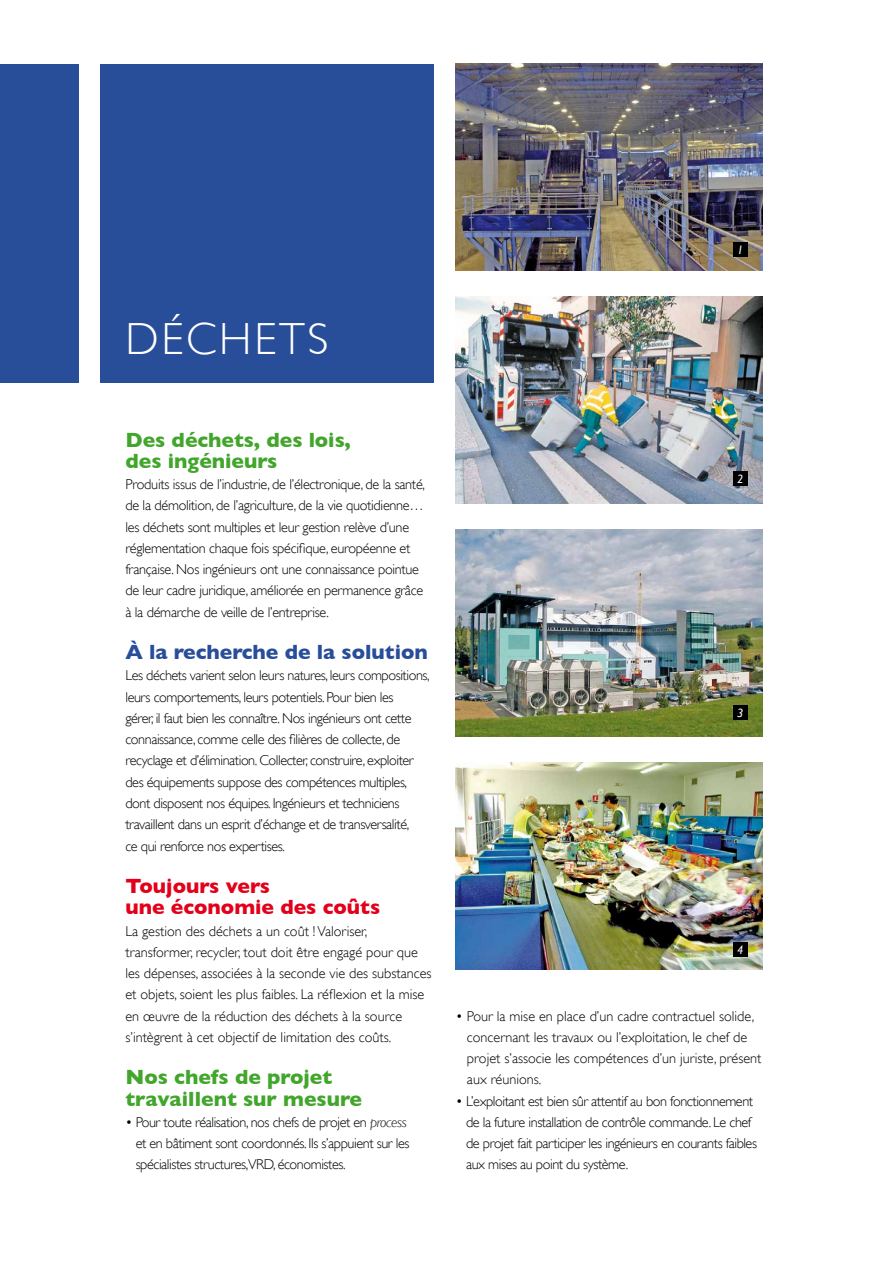
<style>
.page{position:relative;width:893px;height:1263px;background:#fff}
.page>*{position:absolute;margin:0;border:0;box-sizing:border-box;transform-origin:0 0}
.t1{font:300 45px "Gill Sans";letter-spacing:.06em;color:#fff}
.t2{font:700 21px/21.3px "Gill Sans";color:#41a62b}
.t3{font:700 21px/21.3px "Gill Sans";color:#e2001a}
.t4{font:700 21px "Gill Sans";color:#284d99}
.t5{font:300 14.25px/21.3px "Gill Sans";letter-spacing:-.02em;color:#000}
.t6{font:300 14.25px/21.3px "Gill Sans";color:#000}
.t7{font:italic 12px "Gill Sans";color:#fff}
.s1{font-style:italic}
</style>
<div class="page">
<img style="left:456px;top:64px;width:306px;height:207px">
<img style="left:456px;top:297px;width:306px;height:207px">
<img style="left:456px;top:530px;width:306px;height:207px">
<img style="left:456px;top:763px;width:306px;height:206px">
<div style="left:100px;top:64px;width:333px;height:319px;background:#284d99"></div>
<div style="left:0;top:64px;width:79px;height:319px;background:#284d99"></div>
<div style="left:733px;top:242px;width:15px;height:15px;background:#000"></div>
<div style="left:733px;top:471px;width:15px;height:15px;background:#000"></div>
<div style="left:733px;top:705px;width:15px;height:15px;background:#000"></div>
<div style="left:733px;top:942px;width:15px;height:15px;background:#000"></div>
<h1 class="t1" style="left:125px;top:313px;width:205px">DÉCHETS</h1>
<p class="t7" style="left:737px;top:243px;width:8px">1</p>
<h2 class="t2" style="left:125px;top:429px;width:227px">Des déchets, des lois, des ingénieurs</h2>
<p class="t5" style="left:125px;top:474px;width:301px">Produits issus de l’industrie, de l’électronique, de la santé, de la démolition, de l’agriculture, de la vie quotidienne… les déchets sont multiples et leur gestion relève d’une réglementation chaque fois spécifique, européenne et française. Nos ingénieurs ont une connaissance pointue de leur cadre juridique, améliorée en permanence grâce à la démarche de veille de l’entreprise.</p>
<h2 class="t4" style="left:125px;top:640px;width:304px">À la recherche de la solution</h2>
<p class="t5" style="left:125px;top:665px;width:306px">Les déchets varient selon leurs natures, leurs compositions, leurs comportements, leurs potentiels. Pour bien les<br>gérer, il faut bien les connaître. Nos ingénieurs ont cette connaissance, comme celle des filières de collecte, de recyclage et d’élimination. Collecter, construire, exploiter des équipements suppose des compétences multiples, dont disposent nos équipes. Ingénieurs et techniciens travaillent dans un esprit d’échange et de transversalité,<br>ce qui renforce nos expertises.</p>
<h2 class="t3" style="left:125px;top:875px;width:256px">Toujours vers<br>une économie des coûts</h2>
<p class="t6" style="left:125px;top:920px;width:308px">La gestion des déchets a un coût ! Valoriser, transformer, recycler, tout doit être engagé pour que les dépenses, associées à la seconde vie des substances et objets, soient les plus faibles. La réflexion et la mise en œuvre de la réduction des déchets à la source s’intègrent à cet objectif de limitation des coûts.</p>
<h2 class="t2" style="left:125px;top:1066px;width:238px">Nos chefs de projet travaillent sur mesure</h2>
<p class="t5" style="left:136px;top:1111px;width:275px;text-indent:-10px">• Pour toute réalisation, nos chefs de projet en <span class="s1">process </span>et en bâtiment sont coordonnés. Ils s’appuient sur les spécialistes structures,VRD, économistes.</p>
<p class="t7" style="left:737px;top:472px;width:8px">2</p>
<p class="t7" style="left:737px;top:706px;width:8px">3</p>
<p class="t7" style="left:737px;top:942px;width:8px">4</p>
<p class="t6" style="left:467px;top:1005px;width:296px;text-indent:-11px">• Pour la mise en place d’un cadre contractuel solide, concernant les travaux ou l’exploitation, le chef de projet s’associe les compétences d’un juriste, présent aux réunions.</p>
<p class="t5" style="left:466px;top:1090px;width:292px;text-indent:-10px">• L’exploitant est bien sûr attentif au bon fonctionnement de la future installation de contrôle commande. Le chef de projet fait participer les ingénieurs en courants faibles aux mises au point du système.</p>
</div>
